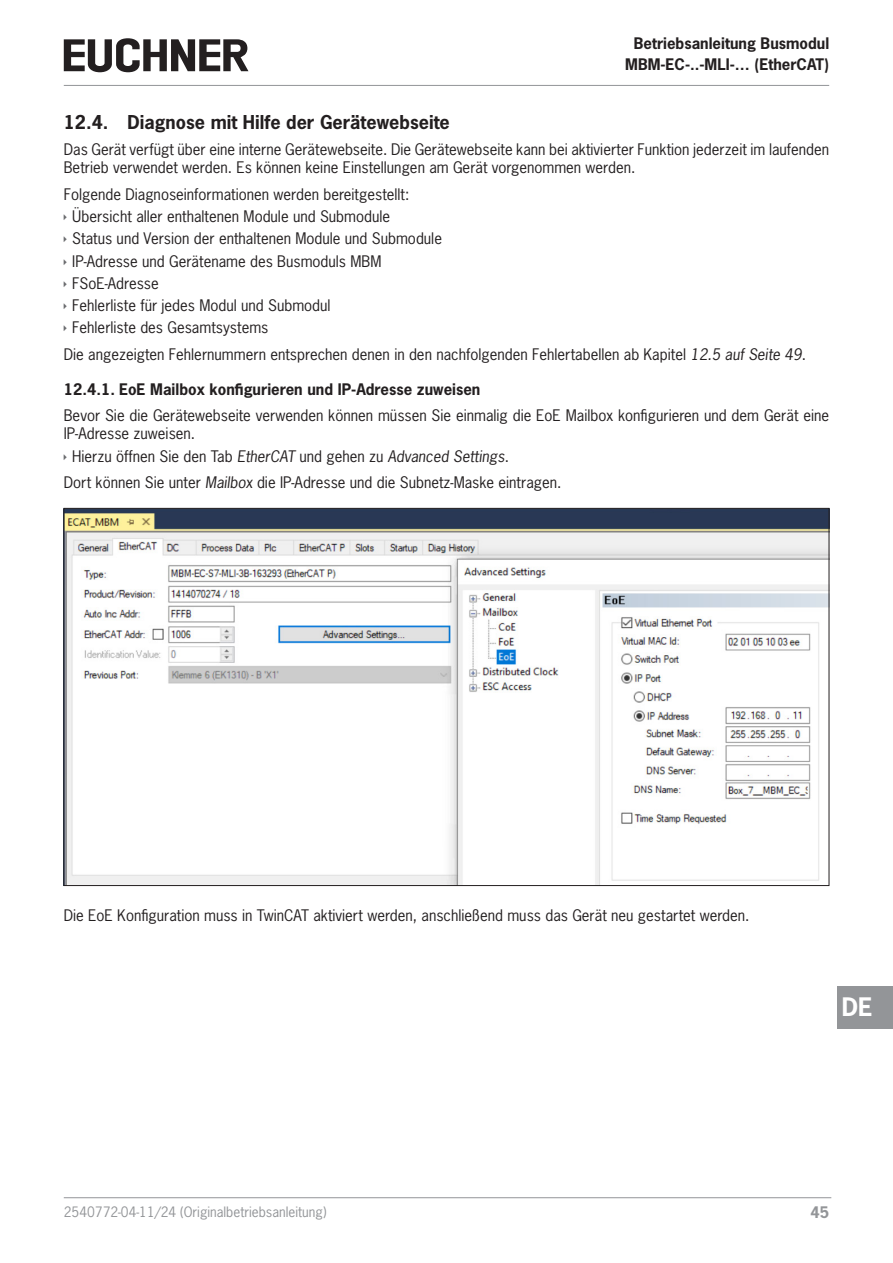
<style>
.page{position:relative;width:893px;height:1263px;background:#fff}
.page>*{position:absolute;margin:0;border:0;box-sizing:border-box;transform-origin:0 0}
.t1{font:700 24px "News Gothic Std";color:#fff}
.t2{font:700 18px "News Gothic Std";color:#231f20}
.paragraph{font:15px/22.2px "News Gothic Std";color:#231f20}
.paragraph_last{font:15px "News Gothic Std";color:#231f20}
.t3{font:700 15px/20.1px "News Gothic Std";color:#231f20;text-align:center}
.t4{font:700 15px "News Gothic Std";color:#939598}
.t5{font:13.5px "News Gothic Std";color:#939598}
.s1{font-style:italic}
</style>
<div class="page">
<hr style="left:64px;top:85px;width:765px;height:1px;background:#939598">
<hr style="left:64px;top:1197px;width:767px;height:1px;background:#939598">
<svg style="left:64px;top:38px;width:184px;height:34px"></svg>
<div style="left:838px;top:986px;width:55px;height:43px;background:#939598"></div>
<img style="left:66px;top:510px;width:761px;height:374px">
<p class="t3" style="left:625px;top:33px;width:205px">Betriebsanleitung Busmodul<br>MBM-EC-..-MLI-… (EtherCAT)</p>
<p class="t2" style="left:64px;top:110px;width:388px">12.4. Diagnose mit Hilfe der Gerätewebseite</p>
<p class="paragraph" style="left:64px;top:141px;width:767px;line-height:18px">Das Gerät verfügt über eine interne Gerätewebseite. Die Gerätewebseite kann bei aktivierter Funktion jederzeit im laufenden<br>Betrieb verwendet werden. Es können keine Einstellungen am Gerät vorgenommen werden.</p>
<p class="paragraph" style="left:72px;top:183px;width:371px;text-indent:-9px">Folgende Diagnoseinformationen werden bereitgestellt:<br>Übersicht aller enthaltenen Module und Submodule<br>Status und Version der enthaltenen Module und Submodule IP-Adresse und Gerätename des Busmoduls MBM FSoE-Adresse<br>Fehlerliste für jedes Modul und Submodul<br>Fehlerliste des Gesamtsystems</p>
<p class="paragraph" style="left:64px;top:343px;width:744px">Die angezeigten Fehlernummern entsprechen denen in den nachfolgenden Fehlertabellen ab Kapitel <span class="s1">12.5 auf Seite 49</span>.</p>
<p class="t3" style="left:64px;top:379px;width:418px">12.4.1. EoE Mailbox konfigurieren und IP-Adresse zuweisen</p>
<p class="paragraph" style="left:64px;top:407px;width:767px;line-height:18px">Bevor Sie die Gerätewebseite verwenden können müssen Sie einmalig die EoE Mailbox konfigurieren und dem Gerät eine<br>IP-Adresse zuweisen.</p>
<p class="paragraph" style="left:72px;top:445px;width:438px">Hierzu öffnen Sie den Tab <span class="s1">EtherCAT</span> und gehen zu <span class="s1">Advanced Settings</span>.</p>
<p class="paragraph_last" style="left:64px;top:473px;width:499px">Dort können Sie unter <span class="s1">Mailbox</span> die IP-Adresse und die Subnetz-Maske eintragen.</p>
<p class="paragraph_last" style="left:64px;top:905px;width:687px">Die EoE Konfiguration muss in TwinCAT aktiviert werden, anschließend muss das Gerät neu gestartet werden.</p>
<h1 class="t1" style="left:842px;top:991px;width:32px">DE</h1>
<p class="t5" style="left:64px;top:1203px;width:264px">2540772-04-11/24 (Originalbetriebsanleitung)</p>
<p class="t4" style="left:810px;top:1202px;width:20px">45</p>
</div>
